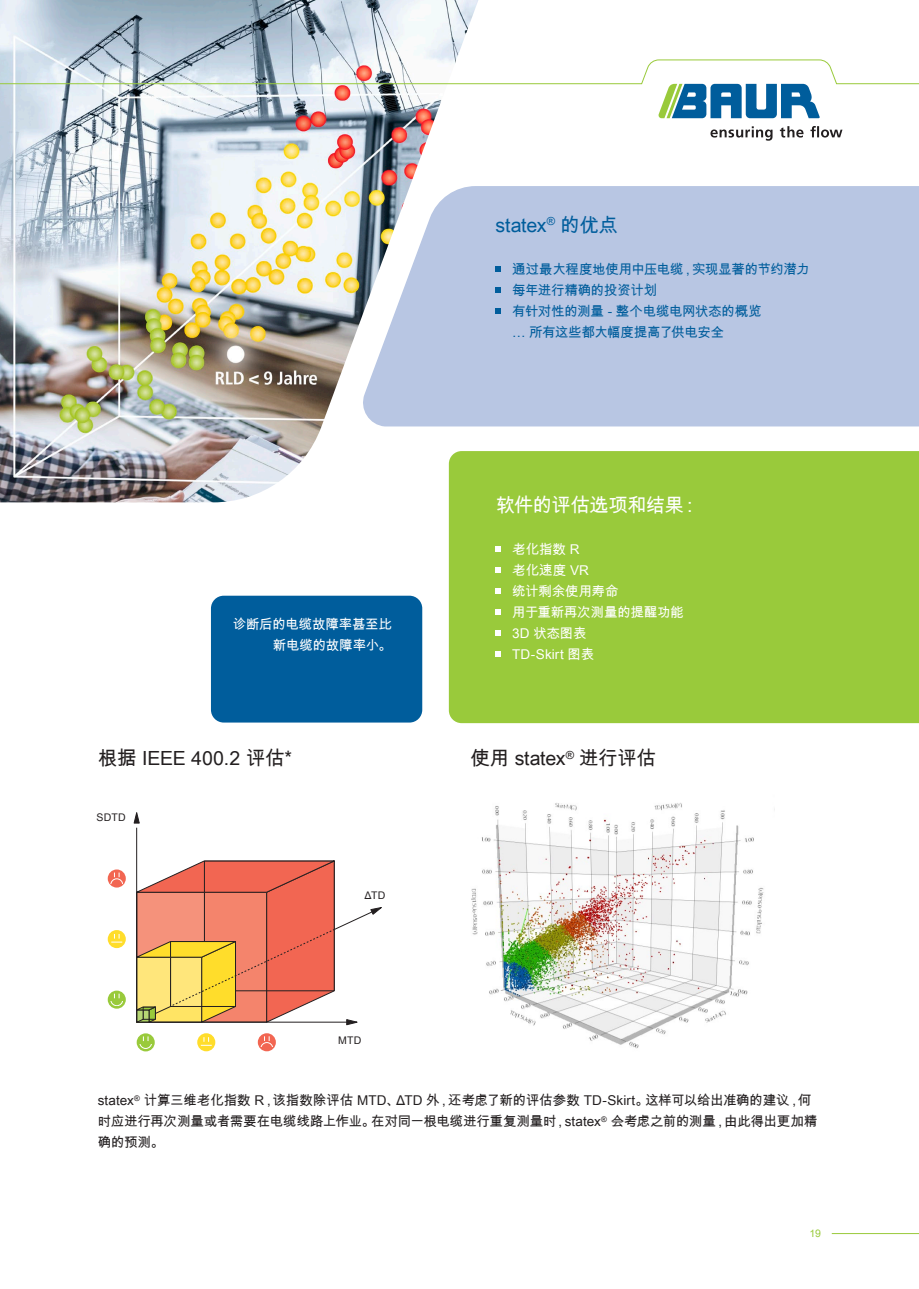
<style>
.page{position:relative;width:919px;height:1289px;background:#fff}
.page>*{position:absolute;margin:0;border:0;box-sizing:border-box;transform-origin:0 0}
.t1{font:19.5px "Arial Unicode MS";letter-spacing:-.015em;color:#231f20}
.t2{font:19.5px "Arial Unicode MS";letter-spacing:-.04em;color:#fff}
.t3{font:19.5px "Arial Unicode MS";letter-spacing:-.015em;color:#005d9c}
.t4{font:13.5px/21px "Arial Unicode MS";letter-spacing:-.015em;color:#231f20}
.Absatzformat_1{font:13.5px "Arial Unicode MS";letter-spacing:-.025em;color:#005d9c}
.t5{font:13.5px/21px "Arial Unicode MS";letter-spacing:-.01em;color:#fff;text-align:right}
.t6{font:13.5px "Arial Unicode MS";letter-spacing:.01em;color:#fff}
.t7{font:10.5px "Arial Unicode MS";letter-spacing:.02em;color:#231f20}
.t8{font:10.5px "Arial Unicode MS";color:#99ca3b}
</style>
<div class="page">
<svg style="left:133px;top:812px;width:249px;height:213px"></svg>
<svg style="left:197px;top:1033px;width:18px;height:18px"></svg>
<svg style="left:201px;top:1037px;width:11px;height:8px"></svg>
<svg style="left:137px;top:1033px;width:18px;height:18px"></svg>
<svg style="left:139px;top:1036px;width:13px;height:12px"></svg>
<div style="left:258px;top:1033px;width:18px;height:18px;background:#f26652;border-radius:50%"></div>
<svg style="left:260px;top:1036px;width:13px;height:10px"></svg>
<svg style="left:108px;top:930px;width:18px;height:18px"></svg>
<svg style="left:111px;top:933px;width:11px;height:9px"></svg>
<svg style="left:108px;top:990px;width:18px;height:18px"></svg>
<svg style="left:111px;top:993px;width:12px;height:12px"></svg>
<svg style="left:108px;top:869px;width:18px;height:18px"></svg>
<svg style="left:111px;top:872px;width:12px;height:11px"></svg>
<svg style="left:710px;top:126px;width:132px;height:15px"></svg>
<hr style="left:831px;top:1233px;width:87px;height:1px;background:#99ca3b">
<div style="left:211px;top:595px;width:211px;height:127px;background:#005d9c;border-radius:13px"></div>
<div style="left:449px;top:451px;width:469px;height:272px;background:#99ca3b"></div>
<svg style="left:495px;top:547px;width:6px;height:5px"></svg>
<svg style="left:495px;top:568px;width:6px;height:5px"></svg>
<svg style="left:495px;top:589px;width:6px;height:5px"></svg>
<svg style="left:495px;top:610px;width:6px;height:5px"></svg>
<svg style="left:495px;top:631px;width:6px;height:5px"></svg>
<svg style="left:495px;top:652px;width:6px;height:5px"></svg>
<img style="left:0;top:0;width:478px;height:502px">
<svg style="left:358px;top:185px;width:560px;height:242px;background:#b9c6e1"></svg>
<svg style="left:495px;top:266px;width:5px;height:6px"></svg>
<svg style="left:495px;top:287px;width:5px;height:6px"></svg>
<svg style="left:495px;top:308px;width:5px;height:6px"></svg>
<img style="left:471px;top:803px;width:293px;height:246px">
<svg style="left:0;top:59px;width:918px;height:59px"></svg>
<p class="t5" style="left:233px;top:613px;width:161px">诊断后的电缆故障率甚至比新电缆的故障率小。</p>
<p class="t3" style="left:495px;top:211px;width:124px">statex<sup>®</sup> 的优点</p>
<p class="Absatzformat_1" style="left:512px;top:259px;width:299px">通过最大程度地使用中压电缆，实现显著的节约潜力</p>
<p class="Absatzformat_1" style="left:512px;top:280px;width:147px">每年进行精确的投资计划</p>
<p class="Absatzformat_1" style="left:512px;top:301px;width:251px">有针对性的测量 - 整个电缆电网状态的概览</p>
<p class="Absatzformat_1" style="left:512px;top:322px;width:214px">… 所有这些都大幅度提高了供电安全</p>
<p class="t2" style="left:495px;top:491px;width:205px">软件的评估选项和结果：</p>
<p class="t5" style="left:512px;top:538px;width:69px">老化指数 R</p>
<p class="t5" style="left:512px;top:559px;width:78px">老化速度 VR</p>
<p class="t5" style="left:512px;top:580px;width:108px">统计剩余使用寿命</p>
<p class="t5" style="left:512px;top:601px;width:173px">用于重新再次测量的提醒功能</p>
<p class="t5" style="left:512px;top:622px;width:76px">3D 状态图表</p>
<p class="t6" style="left:512px;top:644px;width:83px">TD-Skirt 图表</p>
<p class="t1" style="left:98px;top:744px;width:196px">根据 IEEE 400.2 评估*</p>
<p class="t1" style="left:470px;top:744px;width:187px">使用 statex<sup>®</sup> 进行评估</p>
<p class="t7" style="left:97px;top:810px;width:30px">SDTD</p>
<p class="t7" style="left:364px;top:887px;width:22px">ΔTD</p>
<p class="t7" style="left:338px;top:1032px;width:25px">MTD</p>
<p class="t4" style="left:98px;top:1089px;width:721px">statex<sup>®</sup> 计算三维老化指数 R，该指数除评估 MTD、ΔTD 外，还考虑了新的评估参数 TD-Skirt。这样可以给出准确的建议，何时应进行再次测量或者需要在电缆线路上作业。在对同一根电缆进行重复测量时，statex<sup>®</sup> 会考虑之前的测量，由此得出更加精确的预测。</p>
<p class="t8" style="left:809px;top:1225px;width:13px">19</p>
</div>
